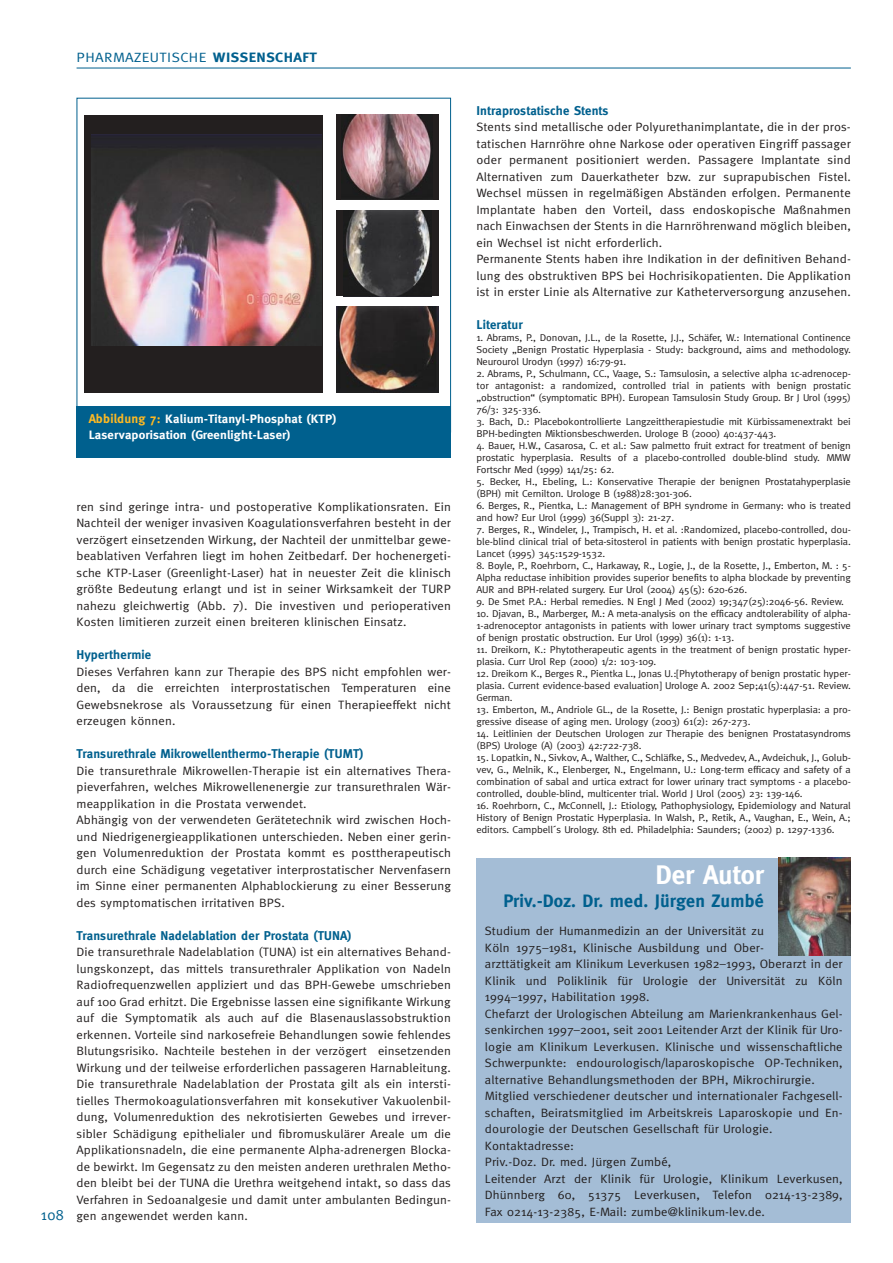
<style>
.page{position:relative;width:893px;height:1263px;background:#fff}
.page>*{position:absolute;margin:0;border:0;box-sizing:border-box;transform-origin:0 0}
.t1{font:700 27px "Meta";color:#fff}
.t2{font:700 18px "Meta";letter-spacing:.01em;color:#00608e}
.t3{font:15px "Meta";color:#00608e}
.t4{font:13.5px "Meta";letter-spacing:.025em;color:#00608e;scale:1.11 1}
.t5{font:700 12.75px "Meta";letter-spacing:.01em;color:#00608e}
.t6{font:12.15px/16.5px "Meta";letter-spacing:.01em;color:#231f1f;text-align:justify;scale:1.05 1}
.t7{font:700 12.15px/16.5px "Meta";letter-spacing:.01em;color:#fff;scale:1.05 1}
.t8{font:10.05px/12px "Meta";letter-spacing:-.01em;color:#231f1f;text-align:justify;scale:1.05 1}
.s1{font-weight:700}
.s2{font-size:12.75px;color:#fdb923}
</style>
<div class="page">
<hr style="left:77px;top:68px;width:773px;height:1px;background:#00608e">
<div style="left:77px;top:406px;width:374px;height:51px;background:#00608e"></div>
<div style="left:336px;top:115px;width:102px;height:85px;background:#231f1f"></div>
<img style="left:341px;top:115px;width:91px;height:84px">
<div style="left:336px;top:211px;width:102px;height:85px;background:#231f1f"></div>
<img style="left:343px;top:211px;width:87px;height:85px">
<img style="left:336px;top:307px;width:102px;height:85px">
<div style="left:84px;top:115px;width:239px;height:278px;background:#231f1f"></div>
<img style="left:91px;top:134px;width:231px;height:212px">
<div style="left:476px;top:858px;width:374px;height:364px;background:#a4bdd6"></div>
<img style="left:779px;top:857px;width:71px;height:99px">
<p class="t4" style="left:77px;top:52px;width:218px">PHARMAZEUTISCHE <span class="s1">WISSENSCHAFT</span></p>
<p class="t7" style="left:89px;top:412px;width:237px"><span class="s2">Abbildung 7:</span> Kalium-Titanyl-Phosphat (KTP)<br>Laservaporisation (Greenlight-Laser)</p>
<p class="t3" style="left:41px;top:1209px;width:24px">108</p>
<p class="t6" style="left:77px;top:499px;width:358px">ren sind geringe intra- und postoperative Komplikationsraten. Ein Nachteil der weniger invasiven Koagulationsverfahren besteht in der verzögert einsetzenden Wirkung, der Nachteil der unmittelbar gewe&shy;beablativen Verfahren liegt im hohen Zeitbedarf. Der hochenergeti&shy;sche KTP-Laser (Greenlight-Laser) hat in neuester Zeit die klinisch größte Bedeutung erlangt und ist in seiner Wirksamkeit der TURP nahezu gleichwertig (Abb. 7). Die investiven und perioperativen Kosten limitieren zurzeit einen breiteren klinischen Einsatz.</p>
<p class="t5" style="left:77px;top:650px;width:76px">Hyperthermie</p>
<p class="t6" style="left:77px;top:664px;width:358px">Dieses Verfahren kann zur Therapie des BPS nicht empfohlen wer&shy;den, da die erreichten interprostatischen Temperaturen eine Gewebsnekrose als Voraussetzung für einen Therapieeffekt nicht erzeugen können.</p>
<p class="t5" style="left:77px;top:749px;width:288px">Transurethrale Mikrowellenthermo-Therapie (TUMT)</p>
<p class="t6" style="left:77px;top:763px;width:358px;text-align:left">Die transurethrale Mikrowellen-Therapie ist ein alternatives Thera&shy;pieverfahren, welches Mikrowellenenergie zur transurethralen Wär&shy;meapplikation in die Prostata verwendet.<br>Abhängig von der verwendeten Gerätetechnik wird zwischen Hoch&shy;und Niedrigenergieapplikationen unterschieden. Neben einer gerin&shy;gen Volumenreduktion der Prostata kommt es posttherapeutisch durch eine Schädigung vegetativer interprostatischer Nervenfasern im Sinne einer permanenten Alphablockierung zu einer Besserung des symptomatischen irritativen BPS.</p>
<p class="t5" style="left:77px;top:931px;width:276px">Transurethrale Nadelablation der Prostata (TUNA)</p>
<p class="t6" style="left:77px;top:945px;width:358px">Die transurethrale Nadelablation (TUNA) ist ein alternatives Behand&shy;lungskonzept, das mittels transurethraler Applikation von Nadeln Radiofrequenzwellen appliziert und das BPH-Gewebe umschrieben auf 100 Grad erhitzt. Die Ergebnisse lassen eine signifikante Wirkung auf die Symptomatik als auch auf die Blasenauslassobstruktion erkennen. Vorteile sind narkosefreie Behandlungen sowie fehlendes Blutungsrisiko. Nachteile bestehen in der verzögert einsetzenden Wirkung und der teilweise erforderlichen passageren Harnableitung.<br>Die transurethrale Nadelablation der Prostata gilt als ein intersti&shy;tielles Thermokoagulationsverfahren mit konsekutiver Vakuolenbil&shy;dung, Volumenreduktion des nekrotisierten Gewebes und irrever&shy;sibler Schädigung epithelialer und fibromuskulärer Areale um die Applikationsnadeln, die eine permanente Alpha-adrenergen Blocka&shy;de bewirkt. Im Gegensatz zu den meisten anderen urethralen Metho&shy;den bleibt bei der TUNA die Urethra weitgehend intakt, so dass das Verfahren in Sedoanalgesie und damit unter ambulanten Bedingun&shy;gen angewendet werden kann.</p>
<p class="t5" style="left:476px;top:106px;width:133px">Intraprostatische Stents</p>
<p class="t6" style="left:476px;top:120px;width:358px;text-align:left">Stents sind metallische oder Polyurethanimplantate, die in der pros&shy;tatischen Harnröhre ohne Narkose oder operativen Eingriff passager oder permanent positioniert werden. Passagere Implantate sind Alternativen zum Dauerkatheter bzw. zur suprapubischen Fistel.<br>Wechsel müssen in regelmäßigen Abständen erfolgen. Permanente Implantate haben den Vorteil, dass endoskopische Maßnahmen nach Einwachsen der Stents in die Harnröhrenwand möglich bleiben, ein Wechsel ist nicht erforderlich.<br>Permanente Stents haben ihre Indikation in der definitiven Behand&shy;lung des obstruktiven BPS bei Hochrisikopatienten. Die Applikation ist in erster Linie als Alternative zur Katheterversorgung anzusehen.</p>
<p class="t5" style="left:476px;top:320px;width:48px">Literatur</p>
<p class="t8" style="left:476px;top:333px;width:358px">1. Abrams, P., Donovan, J.L., de la Rosette, J.J., Schäfer, W.: International Continence Society „Benign Prostatic Hyperplasia - Study: background, aims and methodology.<br>Neurourol Urodyn (1997) 16:79-91.</p>
<p class="t8" style="left:476px;top:369px;width:358px">2. Abrams, P., Schulmann, CC., Vaage, S.: Tamsulosin, a selective alpha 1c-adrenocep&shy;tor antagonist: a randomized, controlled trial in patients with benign prostatic „obstruction“ (symptomatic BPH). European Tamsulosin Study Group. Br J Urol (1995)<br>76/3: 325-336.</p>
<p class="t8" style="left:476px;top:417px;width:358px">3. Bach, D.: Placebokontrollierte Langzeittherapiestudie mit Kürbissamenextrakt bei<br>BPH-bedingten Miktionsbeschwerden. Urologe B (2000) 40:437-443.</p>
<p class="t8" style="left:476px;top:441px;width:358px">4. Bauer, H.W., Casarosa, C. et al.: Saw palmetto fruit extract for treatment of benign prostatic hyperplasia. Results of a placebo-controlled double-blind study. MMW Fortschr Med (1999) 141/25: 62.</p>
<p class="t8" style="left:476px;top:477px;width:358px">5. Becker, H., Ebeling, L.: Konservative Therapie der benignen Prostatahyperplasie (BPH) mit Cernilton. Urologe B (1988)28:301-306.</p>
<p class="t8" style="left:476px;top:501px;width:358px">6. Berges, R., Pientka, L.: Management of BPH syndrome in Germany: who is treated and how? Eur Urol (1999) 36(Suppl 3): 21-27.</p>
<p class="t8" style="left:476px;top:525px;width:358px">7. Berges, R., Windeler, J., Trampisch, H. et al. :Randomized, placebo-controlled, dou&shy;ble-blind clinical trial of beta-sitosterol in patients with benign prostatic hyperplasia.<br>Lancet (1995) 345:1529-1532.</p>
<p class="t8" style="left:476px;top:561px;width:358px">8. Boyle, P., Roehrborn, C., Harkaway, R., Logie, J., de la Rosette, J., Emberton, M. : 5- Alpha reductase inhibition provides superior benefits to alpha blockade by preventing AUR and BPH-related surgery. Eur Urol (2004) 45(5): 620-626.</p>
<p class="t8" style="left:476px;top:597px;width:351px">9. De Smet P.A.: Herbal remedies. N Engl J Med (2002) 19;347(25):2046-56. Review.</p>
<p class="t8" style="left:476px;top:609px;width:358px">10. Djavan, B., Marberger, M.: A meta-analysis on the efficacy andtolerability of alpha-1-adrenoceptor antagonists in patients with lower urinary tract symptoms suggestive of benign prostatic obstruction. Eur Urol (1999) 36(1): 1-13.</p>
<p class="t8" style="left:476px;top:645px;width:358px">11. Dreikorn, K.: Phytotherapeutic agents in the treatment of benign prostatic hyper&shy;plasia. Curr Urol Rep (2000) 1/2: 103-109.</p>
<p class="t8" style="left:476px;top:669px;width:358px">12. Dreikorn K., Berges R., Pientka L., Jonas U.:[Phytotherapy of benign prostatic hyper&shy;plasia. Current evidence-based evaluation] Urologe A. 2002 Sep;41(5):447-51. Review.<br>German.</p>
<p class="t8" style="left:476px;top:705px;width:358px">13. Emberton, M., Andriole GL., de la Rosette, J.: Benign prostatic hyperplasia: a pro&shy;gressive disease of aging men. Urology (2003) 61(2): 267-273.</p>
<p class="t8" style="left:476px;top:729px;width:358px">14. Leitlinien der Deutschen Urologen zur Therapie des benignen Prostatasyndroms (BPS) Urologe (A) (2003) 42:722-738.</p>
<p class="t8" style="left:476px;top:753px;width:358px">15. Lopatkin, N., Sivkov, A., Walther, C., Schläfke, S., Medvedev, A., Avdeichuk, J., Golub&shy;vev, G., Melnik, K., Elenberger, N., Engelmann, U.: Long-term efficacy and safety of a combination of sabal and urtica extract for lower urinary tract symptoms - a placebo&shy;controlled, double-blind, multicenter trial. World J Urol (2005) 23: 139-146.</p>
<p class="t8" style="left:476px;top:801px;width:358px">16. Roehrborn, C., McConnell, J.: Etiology, Pathophysiology, Epidemiology and Natural History of Benign Prostatic Hyperplasia. In Walsh, P., Retik, A., Vaughan, E., Wein, A.; editors. Campbell´s Urology. 8th ed. Philadelphia: Saunders; (2002) p. 1297-1336.</p>
<h1 class="t1" style="left:655px;top:864px;width:110px">Der Autor</h1>
<h2 class="t2" style="left:503px;top:894px;width:262px">Priv.-Doz. Dr. med. Jürgen Zumbé</h2>
<p class="t6" style="left:485px;top:924px;width:342px;text-align:left">Studium der Humanmedizin an der Universität zu<br>Köln 1975–1981, Klinische Ausbildung und Ober-<br>arzttätigkeit am Klinikum Leverkusen 1982–1993, Oberarzt in der Klinik und Poliklinik für Urologie der Universität zu Köln 1994–1997, Habilitation 1998.<br>Chefarzt der Urologischen Abteilung am Marienkrankenhaus Gel&shy;senkirchen 1997–2001, seit 2001 Leitender Arzt der Klinik für Uro&shy;logie am Klinikum Leverkusen. Klinische und wissenschaftliche Schwerpunkte: endourologisch/laparoskopische OP-Techniken, alternative Behandlungsmethoden der BPH, Mikrochirurgie.<br>Mitglied verschiedener deutscher und internationaler Fachgesell&shy;schaften, Beiratsmitglied im Arbeitskreis Laparoskopie und En&shy;dourologie der Deutschen Gesellschaft für Urologie.<br>Kontaktadresse:<br>Priv.-Doz. Dr. med. Jürgen Zumbé,<br>Leitender Arzt der Klinik für Urologie, Klinikum Leverkusen, Dhünnberg 60, 51375 Leverkusen, Telefon 0214-13-2389, Fax 0214-13-2385, E-Mail: zumbe@klinikum-lev.de.</p>
</div>
